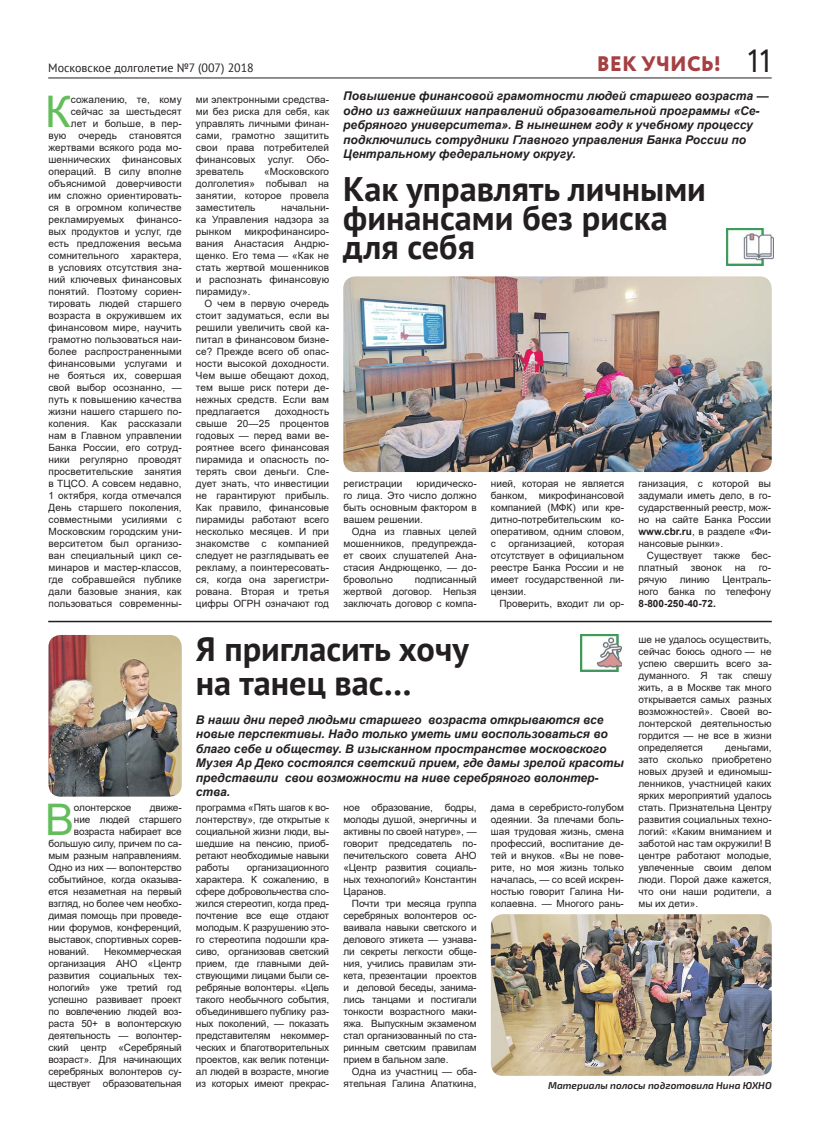
<style>
.page{position:relative;width:820px;height:1134px;background:#fff}
.page>*{position:absolute;margin:0;border:0;box-sizing:border-box;transform-origin:0 0}
.t1{font:43.5px "Arial";color:#62bd5a}
.t2{font:700 34px/29px "PT Sans";color:#231f20}
.t3{font:32px "Circe";color:#231f20}
.t4{font:800 21px "Circe";letter-spacing:.01em;color:#a64042}
.t5{font:italic 700 12px/14.4px "Arial";color:#231f20}
.t6{font:12px "PT Sans";color:#231f20}
.t7{font:10px/12px "Arial";color:#231f20;text-align:justify}
.t8{font:italic 600 10px "Exo 2";color:#231f20}
.t9{font:700 10px "Arial";color:#231f20}
.s1{font-weight:700}
</style>
<div class="page">
<hr style="left:48px;top:77px;width:723px;height:1px;background:#231f20">
<hr style="left:48px;top:621px;width:723px;height:1px;background:#231f20">
<img style="left:343px;top:276px;width:428px;height:196px;border-radius:12px">
<img style="left:48px;top:635px;width:134px;height:162px;border-radius:12px">
<img style="left:490px;top:914px;width:281px;height:162px;border-radius:12px">
<img style="left:726px;top:228px;width:47px;height:37px">
<img style="left:580px;top:635px;width:41px;height:37px">
<p class="t6" style="left:48px;top:59px;width:207px">Московское долголетие №7 (007) 2018</p>
<h1 class="t1" style="left:45px;top:87px;width:27px">К</h1>
<p class="t7" style="left:48px;top:93px;width:135px;text-align:right">сожалению, те, кому сейчас за шестьдесят<br>лет и больше, в пер-<br>вую очередь становятся жертвами всякого рода мо&shy;шеннических финансовых операций. В силу вполне объяснимой доверчивости им сложно ориентировать&shy;ся в огромном количестве рекламируемых финансо&shy;вых продуктов и услуг, где есть предложения весьма сомнительного характера, в условиях отсутствия зна&shy;ний ключевых финансовых понятий. Поэтому сориен&shy;тировать людей старшего возраста в окружившем их финансовом мире, научить грамотно пользоваться наи&shy;более распространенными финансовыми услугами и не бояться их, совершая свой выбор осознанно, — путь к повышению качества жизни нашего старшего по&shy;коления. Как рассказали нам в Главном управлении<br>Банка России, его сотруд&shy;ники регулярно проводят просветительские занятия в ТЦСО. А совсем недавно,<br>1 октября, когда отмечался<br>День старшего поколения, совместными усилиями с<br>Московским городским уни&shy;верситетом был организо&shy;ван специальный цикл се&shy;минаров и мастер-классов, где собравшейся публике дали базовые знания, как пользоваться современны-</p>
<p class="t7" style="left:196px;top:93px;width:135px">ми электронными средства&shy;ми без риска для себя, как управлять личными финан&shy;сами, грамотно защитить свои права потребителей финансовых услуг. Обо&shy;зреватель</p>
<p class="t7" style="left:196px;top:165px;width:135px;text-indent:68px">«Московского долголетия» побывал на занятии, которое провела заместитель</p>
<p class="t7" style="left:196px;top:201px;width:135px;text-indent:85px">начальни&shy;ка Управления надзора за рынком</p>
<p class="t7" style="left:196px;top:225px;width:135px;text-indent:48px">микрофинансиро&shy;вания Анастасия Андрю&shy;щенко. Его тема — «Как не стать жертвой мошенников и распознать финансовую пирамиду».</p>
<p class="t7" style="left:196px;top:297px;width:135px;text-indent:9px">О чем в первую очередь стоит задуматься, если вы решили увеличить свой ка&shy;питал в финансовом бизне&shy;се? Прежде всего об опас&shy;ности высокой доходности.<br>Чем выше обещают доход, тем выше риск потери де&shy;нежных средств. Если вам предлагается</p>
<p class="t7" style="left:196px;top:405px;width:135px;text-indent:79px">доходность свыше 20—25 процентов годовых — перед вами ве&shy;роятнее всего финансовая пирамида и опасность по&shy;терять свои деньги. Сле&shy;дует знать, что инвестиции не гарантируют прибыль.<br>Как правило, финансовые пирамиды работают всего несколько месяцев. И при знакомстве с компанией следует не разглядывать ее рекламу, а поинтересовать&shy;ся, когда она зарегистри&shy;рована. Вторая и третья цифры ОГРН означают год</p>
<h3 class="t3" style="left:747px;top:39px;width:26px">11</h3>
<h3 class="t4" style="left:596px;top:50px;width:125px">ВЕК УЧИСЬ!</h3>
<p class="t5" style="left:343px;top:89px;width:426px">Повышение финансовой грамотности людей старшего возраста — одно из важнейших направлений образовательной программы «Се&shy;ребряного университета». В нынешнем году к учебному процессу подключились сотрудники Главного управления Банка России по Центральному федеральному округу.</p>
<h2 class="t2" style="left:343px;top:174px;width:364px">Как управлять личными финансами без риска для себя</h2>
<p class="t7" style="left:343px;top:477px;width:135px;text-indent:73px">юридическо&shy;го лица. Это число должно быть основным фактором в вашем решении.</p>
<p class="t7" style="left:343px;top:525px;width:135px;text-indent:9px">Одна из главных целей мошенников, предупрежда&shy;ет своих слушателей Ана&shy;стасия Андрющенко, — до&shy;бровольно</p>
<p class="t7" style="left:343px;top:477px;width:60px">регистрации</p>
<p class="t7" style="left:343px;top:573px;width:135px;text-indent:71px">подписанный жертвой договор. Нельзя заключать договор с компа-</p>
<p class="t7" style="left:490px;top:477px;width:135px">нией, которая не является банком, микрофинансовой компанией (МФК) или кре&shy;дитно-потребительским ко&shy;оперативом, одним словом, с</p>
<p class="t7" style="left:508px;top:537px;width:68px">организацией,</p>
<p class="t7" style="left:490px;top:537px;width:135px;text-indent:97px">которая отсутствует в официальном реестре Банка России и не имеет государственной ли&shy;цензии.</p>
<p class="t7" style="left:499px;top:597px;width:126px">Проверить, входит ли ор-</p>
<p class="t7" style="left:638px;top:477px;width:134px">ганизация, с которой вы задумали иметь дело, в го&shy;сударственный реестр, мож&shy;но на сайте Банка России <span class="s1">www.cbr.ru</span>, в разделе «Фи&shy;нансовые рынки».</p>
<p class="t7" style="left:638px;top:549px;width:134px;text-indent:9px">Существует также бес&shy;платный</p>
<p class="t7" style="left:690px;top:561px;width:32px">звонок</p>
<p class="t7" style="left:734px;top:561px;width:13px">на</p>
<p class="t7" style="left:758px;top:561px;width:14px">го-</p>
<p class="t7" style="left:638px;top:573px;width:134px;text-align:right">Централь-<br>ного банка по телефону</p>
<p class="t9" style="left:638px;top:598px;width:79px">8-800-250-40-72.</p>
<p class="t7" style="left:638px;top:573px;width:30px">рячую</p>
<p class="t7" style="left:679px;top:573px;width:32px">линию</p>
<h1 class="t1" style="left:45px;top:795px;width:30px">В</h1>
<p class="t7" style="left:74px;top:801px;width:59px">олонтерское</p>
<p class="t7" style="left:150px;top:801px;width:33px">движе-</p>
<p class="t7" style="left:74px;top:813px;width:109px">ние людей старшего</p>
<p class="t7" style="left:74px;top:825px;width:109px">возраста набирает все</p>
<p class="t7" style="left:48px;top:837px;width:135px">большую силу, причем по са-</p>
<p class="t7" style="left:48px;top:849px;width:135px">мым разным направлениям.</p>
<p class="t7" style="left:48px;top:861px;width:135px">Одно из них — волонтерство</p>
<p class="t7" style="left:48px;top:873px;width:135px">событийное, когда оказыва-</p>
<p class="t7" style="left:48px;top:885px;width:135px">ется незаметная на первый</p>
<p class="t7" style="left:48px;top:897px;width:135px">взгляд, но более чем необхо-</p>
<p class="t7" style="left:48px;top:909px;width:135px">димая помощь при проведе-</p>
<p class="t7" style="left:48px;top:921px;width:135px">нии форумов, конференций,</p>
<p class="t7" style="left:48px;top:933px;width:135px">выставок, спортивных сорев-</p>
<p class="t7" style="left:48px;top:945px;width:42px">нований.</p>
<p class="t7" style="left:48px;top:945px;width:135px;text-indent:56px">Некоммерческая организация АНО «Центр развития социальных тех&shy;нологий» уже третий год успешно развивает проект по вовлечению людей воз&shy;раста 50+ в волонтерскую деятельность — волонтер&shy;ский центр «Серебряный возраст». Для начинающих серебряных волонтеров су&shy;ществует образовательная</p>
<h2 class="t2" style="left:196px;top:631px;width:274px;line-height:34px">Я пригласить хочу на танец вас…</h2>
<p class="t5" style="left:196px;top:712px;width:429px">В наши дни перед людьми старшего возраста открываются все новые перспективы. Надо только уметь ими воспользоваться во благо себе и обществу. В изысканном пространстве московского Музея Ар Деко состоялся светский прием, где дамы зрелой красоты представили свои возможности на ниве серебряного волонтер&shy;ства.</p>
<p class="t7" style="left:638px;top:633px;width:135px">ше не удалось осуществить, сейчас боюсь одного — не успею свершить всего за&shy;думанного. Я так спешу жить, а в Москве так много открывается самых разных возможностей». Своей во&shy;лонтерской деятельностью гордится — не все в жизни определяется</p>
<p class="t7" style="left:638px;top:741px;width:135px;text-indent:87px">деньгами, зато сколько приобретено новых друзей и единомыш&shy;ленников, участницей каких ярких мероприятий удалось стать. Признательна Центру развития социальных техно&shy;логий: «Каким вниманием и заботой нас там окружили! В центре работают молодые, увлеченные своим делом люди. Порой даже кажется, что они наши родители, а мы их дети».</p>
<p class="t7" style="left:343px;top:801px;width:135px">ное образование, бодры, молоды душой, энергичны и активны по своей натуре», — говорит председатель по&shy;печительского совета АНО «Центр развития социаль&shy;ных технологий» Константин Царанов.</p>
<p class="t7" style="left:343px;top:897px;width:135px;text-indent:9px">Почти три месяца группа серебряных волонтеров ос&shy;ваивала навыки светского и делового этикета — узнава&shy;ли секреты легкости обще&shy;ния, учились правилам эти&shy;кета, презентации проектов и деловой беседы, занима&shy;лись танцами и постигали тонкости возрастного маки&shy;яжа. Выпускным экзаменом стал организованный по ста&shy;ринным светским правилам прием в бальном зале.</p>
<p class="t7" style="left:343px;top:1065px;width:135px;text-align:right">Одна из участниц — оба&shy;ятельная Галина Апаткина,</p>
<p class="t7" style="left:490px;top:801px;width:134px">дама в серебристо-голубом одеянии. За плечами боль&shy;шая трудовая жизнь, смена профессий, воспитание де&shy;тей и внуков. «Вы не пове&shy;рите, но моя жизнь только началась, — со всей искрен&shy;ностью говорит Галина Ни&shy;колаевна. — Многого рань-</p>
<p class="t7" style="left:196px;top:801px;width:135px">программа «Пять шагов к во&shy;лонтерству», где открытые к социальной жизни люди, вы&shy;шедшие на пенсию, приоб&shy;ретают необходимые навыки работы</p>
<p class="t7" style="left:196px;top:861px;width:135px;text-indent:51px">организационного характера. К сожалению, в сфере добровольчества сло&shy;жился стереотип, когда пред&shy;почтение все еще отдают молодым. К разрушению это&shy;го стереотипа подошли кра&shy;сиво, организовав светский прием, где главными дей&shy;ствующими лицами были се&shy;ребряные волонтеры. «Цель такого необычного события, объединившего публику раз&shy;ных поколений, — показать представителям некоммер&shy;ческих и благотворительных проектов, как велик потенци&shy;ал людей в возрасте, многие из которых имеют прекрас-</p>
<p class="t8" style="left:548px;top:1080px;width:225px">Материалы полосы подготовила Нина ЮХНО</p>
</div>
